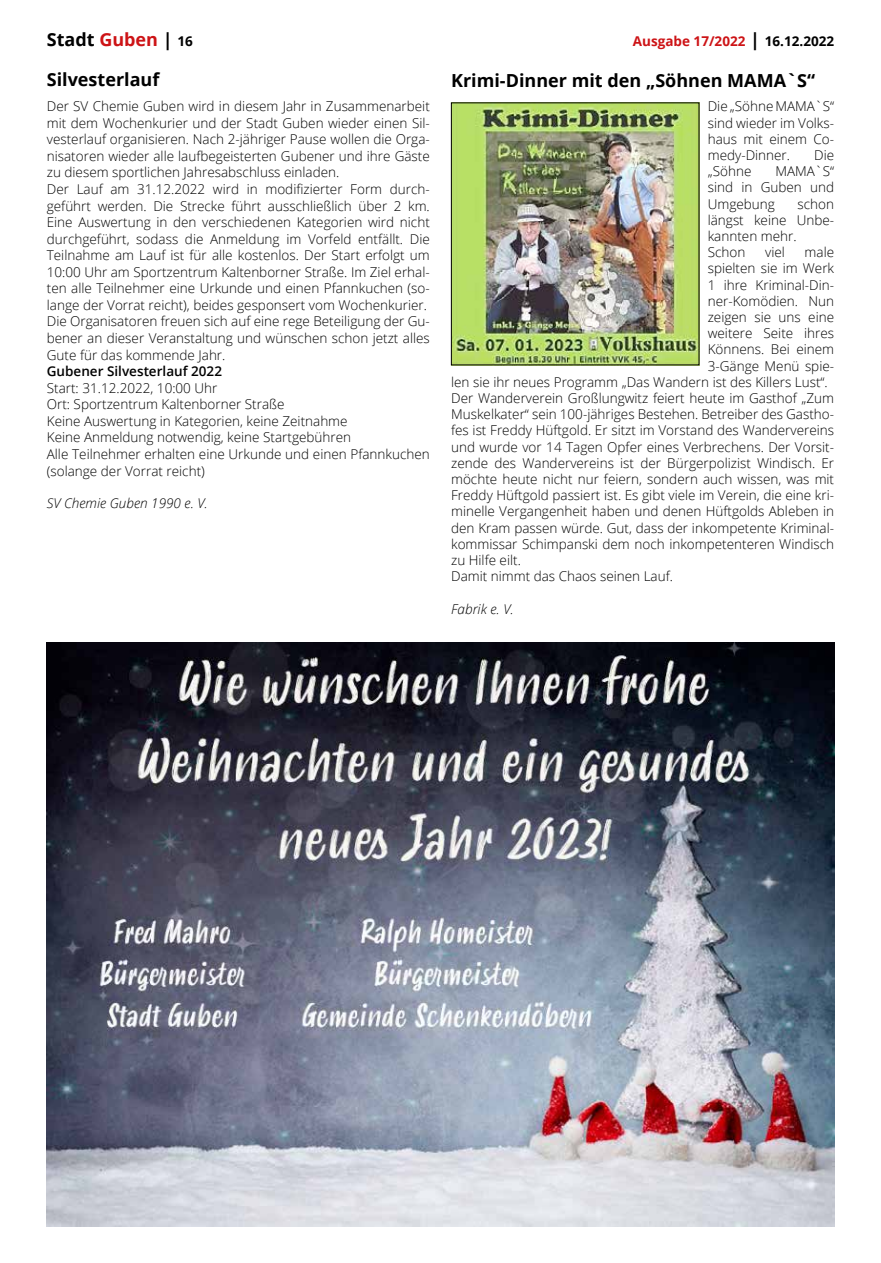
<style>
.page{position:relative;width:881px;height:1263px;background:#fff}
.page>*{position:absolute;margin:0;border:0;box-sizing:border-box;transform-origin:0 0}
.t1{font:700 18px "Open Sans";color:#000}
.t2{font:300 13.5px/16.5px "Open Sans";color:#000}
.t3{font:italic 300 13.5px "Open Sans";color:#000}
.t4{font:700 13.5px "Open Sans";color:#cd1316}
.t5{font:600 13.5px "Open Sans";color:#000}
.s1{color:#cd1316}
.s2{font-size:13.5px}
.s3{font-size:18px;color:#000}
.s4{color:#000}
</style>
<div class="page">
<img style="left:453px;top:105px;width:244px;height:258px">
<img style="left:47px;top:643px;width:786px;height:584px">
<h1 class="t1" style="left:47px;top:27px;width:147px">Stadt <span class="s1">Guben</span> | <span class="s2">16</span></h1>
<p class="t4" style="left:632px;top:32px;width:203px">Ausgabe 17/2022 <span class="s3">|</span> <span class="s4">16.12.2022</span></p>
<h1 class="t1" style="left:451px;top:67px;width:365px">Krimi-Dinner mit den „Söhnen MAMA`S“</h1>
<p class="t2" style="left:707px;top:98px;width:128px;text-align:justify">Die „Söhne MAMA`S“ sind wieder im Volks&shy;haus mit einem Co&shy;medy-Dinner.</p>
<h1 class="t1" style="left:47px;top:67px;width:114px">Silvesterlauf</h1>
<p class="t2" style="left:47px;top:98px;width:384px">Der SV Chemie Guben wird in diesem Jahr in Zusammenarbeit mit dem Wochenkurier und der Stadt Guben wieder einen Sil&shy;vesterlauf organisieren. Nach 2-jähriger Pause wollen die Orga&shy;nisatoren wieder alle laufbegeisterten Gubener und ihre Gäste zu diesem sportlichen Jahresabschluss einladen.<br>Der Lauf am 31.12.2022 wird in modifizierter Form durch&shy;geführt werden. Die Strecke führt ausschließlich über 2 km.<br>Eine Auswertung in den verschiedenen Kategorien wird nicht durchgeführt, sodass die Anmeldung im Vorfeld entfällt. Die Teilnahme am Lauf ist für alle kostenlos. Der Start erfolgt um 10:00 Uhr am Sportzentrum Kaltenborner Straße. Im Ziel erhal&shy;ten alle Teilnehmer eine Urkunde und einen Pfannkuchen (so&shy;lange der Vorrat reicht), beides gesponsert vom Wochenkurier.<br>Die Organisatoren freuen sich auf eine rege Beteiligung der Gu&shy;bener an dieser Veranstaltung und wünschen schon jetzt alles Gute für das kommende Jahr.</p>
<p class="t5" style="left:47px;top:362px;width:177px">Gubener Silvesterlauf 2022</p>
<p class="t2" style="left:47px;top:379px;width:384px">Start: 31.12.2022, 10:00 Uhr<br>Ort: Sportzentrum Kaltenborner Straße<br>Keine Auswertung in Kategorien, keine Zeitnahme<br>Keine Anmeldung notwendig, keine Startgebühren<br>Alle Teilnehmer erhalten eine Urkunde und einen Pfannkuchen (solange der Vorrat reicht)</p>
<p class="t3" style="left:47px;top:494px;width:162px">SV Chemie Guben 1990 e. V.</p>
<p class="t2" style="left:813px;top:146px;width:21px">Die</p>
<p class="t2" style="left:707px;top:163px;width:128px;text-align:justify;text-indent:68px">MAMA`S“ sind in Guben und Umgebung</p>
<p class="t2" style="left:707px;top:163px;width:45px">„Söhne</p>
<p class="t2" style="left:707px;top:195px;width:128px;text-indent:90px">schon längst keine Unbe&shy;kannten mehr.<br>Schon</p>
<p class="t2" style="left:764px;top:244px;width:21px">viel</p>
<p class="t2" style="left:804px;top:244px;width:31px">male</p>
<p class="t2" style="left:707px;top:260px;width:128px">spielten sie im Werk</p>
<p class="t2" style="left:707px;top:276px;width:128px">1 ihre Kriminal-Din-</p>
<p class="t2" style="left:707px;top:292px;width:128px">ner-Komödien. Nun</p>
<p class="t2" style="left:707px;top:308px;width:128px">zeigen sie uns eine</p>
<p class="t2" style="left:707px;top:325px;width:128px">weitere Seite ihres</p>
<p class="t2" style="left:707px;top:341px;width:128px">Könnens. Bei einem</p>
<p class="t2" style="left:707px;top:357px;width:128px">3-Gänge Menü spie-</p>
<p class="t2" style="left:451px;top:373px;width:378px">len sie ihr neues Programm „Das Wandern ist des Killers Lust“.</p>
<p class="t2" style="left:451px;top:389px;width:384px">Der Wanderverein Großlungwitz feiert heute im Gasthof „Zum</p>
<p class="t2" style="left:451px;top:406px;width:384px">Muskelkater“ sein 100-jähriges Bestehen. Betreiber des Gastho-</p>
<p class="t2" style="left:451px;top:422px;width:384px">fes ist Freddy Hüftgold. Er sitzt im Vorstand des Wandervereins</p>
<p class="t2" style="left:451px;top:438px;width:384px">und wurde vor 14 Tagen Opfer eines Verbrechens. Der Vorsit-</p>
<p class="t2" style="left:451px;top:454px;width:384px">zende des Wandervereins ist der Bürgerpolizist Windisch. Er</p>
<p class="t2" style="left:451px;top:470px;width:384px">möchte heute nicht nur feiern, sondern auch wissen, was mit</p>
<p class="t2" style="left:451px;top:487px;width:384px">Freddy Hüftgold passiert ist. Es gibt viele im Verein, die eine kri-</p>
<p class="t2" style="left:451px;top:503px;width:384px">minelle Vergangenheit haben und denen Hüftgolds Ableben in</p>
<p class="t2" style="left:451px;top:519px;width:384px">den Kram passen würde. Gut, dass der inkompetente Kriminal-</p>
<p class="t2" style="left:451px;top:535px;width:384px">kommissar Schimpanski dem noch inkompetenteren Windisch</p>
<p class="t2" style="left:451px;top:551px;width:71px">zu Hilfe eilt.</p>
<p class="t2" style="left:451px;top:568px;width:223px">Damit nimmt das Chaos seinen Lauf.</p>
<p class="t3" style="left:451px;top:599px;width:64px">Fabrik e. V.</p>
</div>
